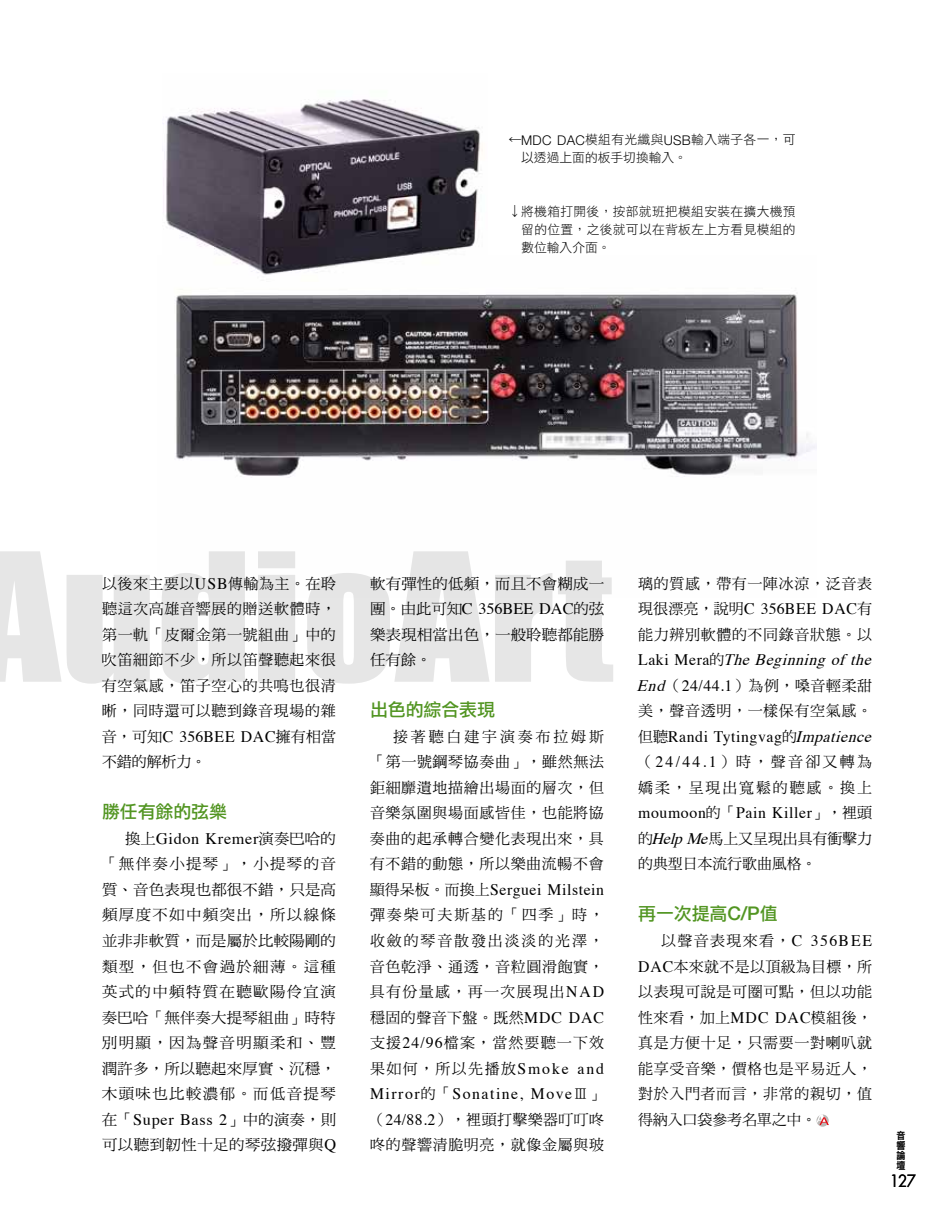
<style>
.page{position:relative;width:936px;height:1212px;background:#fff}
.page>*{position:absolute;margin:0;border:0;box-sizing:border-box;transform-origin:0 0}
.t1{font:165px "Impact";color:#000;scale:1.11 1}
.t2{font:18px "DF Li Hei Std W5";letter-spacing:-.01em;color:#529522}
.t3{font:16.5px "Futura";color:#000;scale:.91 1}
.t4{font:16.05px "Times";letter-spacing:.04em;color:#000}
.t5{font:italic 16.05px "Times";color:#000}
.t6{font:16.05px "Times";letter-spacing:.095em;color:#000}
.t7{font:15px/25.5px "DF Ming Std W5";letter-spacing:.04em;color:#000;text-align:justify}
.t8{font:15px/25.5px "DF Ming Std W5";letter-spacing:.12em;color:#000}
.t9{font:15px/25.5px "DF Ming Std W5";letter-spacing:-.01em;color:#000}
.t10{font:12.75px/18px "DF Hei Std W3";letter-spacing:.025em;color:#000;text-align:justify}
.t11{font:12.75px/18px "DF Hei Std W3";color:#000}
.t12{font:9.9px/10.2px "DF Hei Std W3";color:#000;text-align:justify;scale:.91 1}
.s1{font-family:"Helvetica Neue";font-weight:300;font-size:13.35px}
.s2{font-family:"Times";font-size:16.05px}
.s3{font-family:"Times";font-size:15.75px}
.s4{font-family:"DF Ming Std W5";font-size:15px}
.s5{font-style:normal}
.s6{font-family:"DF Ming Std W5";font-style:normal;font-size:15px}
.s7{font-family:"Times";font-style:italic;font-size:16.05px}
.s8{font-style:italic}
.s9{font-family:"Helvetica Neue";font-weight:500;font-size:18.9px}
</style>
<div class="page">
<img style="left:176px;top:289px;width:640px;height:189px">
<img style="left:163px;top:99px;width:320px;height:176px">
<div style="left:816px;top:1114px;width:12px;height:13px;background:#bbb9b7;border-radius:50%"></div>
<svg style="left:816px;top:1114px;width:12px;height:11px"></svg>
<p class="t11" style="left:521px;top:131px;width:276px;text-indent:-13px">←<span class="s1">MDC DAC</span>模組有光纖與<span class="s1">USB</span>輸入端子各一，可以透過上面的板手切換輸入。</p>
<p class="t10" style="left:521px;top:203px;width:276px;text-indent:-13px">↓將機箱打開後，按部就班把模組安裝在擴大機預留的位置，之後就可以在背板左上方看見模組的數位輸入介面。</p>
<h1 class="t1" style="left:-32px;top:489px;width:583px">AudioArt</h1>
<p class="t7" style="left:370px;top:570px;width:235px">軟有彈性的低頻，而且不會糊成一團。由此可知<span class="s2">C</span> <span class="s3">356</span><span class="s2">BEE DAC</span>的弦樂表現相當出色，一般聆聽都能勝任有餘。</p>
<p class="t2" style="left:370px;top:700px;width:126px">出色的綜合表現</p>
<p class="t7" style="left:370px;top:723px;width:236px;text-indent:23px">接著聽白建宇演奏布拉姆斯「第一號鋼琴協奏曲」，雖然無法鉅細靡遺地描繪出場面的層次，但音樂氛圍與場面感皆佳，也能將協奏曲的起承轉合變化表現出來，具有不錯的動態，所以樂曲流暢不會</p>
<p class="t4" style="left:370px;top:874px;width:236px"><span class="s4">顯得呆板。而換上</span>Serguei Milstein</p>
<p class="t7" style="left:370px;top:902px;width:236px">彈奏柴可夫斯基的「四季」時，收斂的琴音散發出淡淡的光澤，音色乾淨、通透，音粒圓滑飽實，具有份量感，再一次展現出<span class="s2">NAD</span>穩固的聲音下盤。既然<span class="s2">MDC DAC</span>支援<span class="s3">24</span><span class="s2">/</span><span class="s3">96</span>檔案，當然要聽一下效果如何，所以先播放<span class="s2">Smoke and</span></p>
<p class="t6" style="left:370px;top:1079px;width:235px">Mirror<span class="s4">的「</span>Sonatine, Move<span class="s4">Ⅲ」</span></p>
<p class="t7" style="left:370px;top:1106px;width:235px">（<span class="s3">24</span><span class="s2">/</span><span class="s3">88</span><span class="s2">.</span><span class="s3">2</span>），裡頭打擊樂器叮叮咚咚的聲響清脆明亮，就像金屬與玻</p>
<p class="t7" style="left:102px;top:570px;width:236px">以後來主要以<span class="s2">USB</span>傳輸為主。在聆聽這次高雄音響展的贈送軟體時，第一軌「皮爾金第一號組曲」中的吹笛細節不少，所以笛聲聽起來很有空氣感，笛子空心的共鳴也很清晰，同時還可以聽到錄音現場的雜音，可知<span class="s2">C</span> <span class="s3">356</span><span class="s2">BEE DAC</span>擁有相當不錯的解析力。</p>
<p class="t2" style="left:102px;top:802px;width:126px">勝任有餘的弦樂</p>
<p class="t4" style="left:125px;top:823px;width:212px"><span class="s4">換上</span>Gidon Kremer<span class="s4">演奏巴哈的</span></p>
<p class="t7" style="left:102px;top:851px;width:236px">「無伴奏小提琴」，小提琴的音質、音色表現也都很不錯，只是高頻厚度不如中頻突出，所以線條並非非軟質，而是屬於比較陽剛的類型，但也不會過於細薄。這種英式的中頻特質在聽歐陽伶宜演奏巴哈「無伴奏大提琴組曲」時特別明顯，因為聲音明顯柔和、豐潤許多，所以聽起來厚實、沉穩，木頭味也比較濃郁。而低音提琴在「<span class="s2">Super Bass</span> <span class="s3">2</span>」中的演奏，則可以聽到韌性十足的琴弦撥彈與<span class="s2">Q</span></p>
<p class="t7" style="left:638px;top:570px;width:235px">璃的質感，帶有一陣冰涼，泛音表現很漂亮，說明<span class="s2">C</span> <span class="s3">356</span><span class="s2">BEE DAC</span>有能力辨別軟體的不同錄音狀態。以</p>
<p class="t5" style="left:638px;top:645px;width:241px"><span class="s5">L a k i M e r a</span> <span class="s6">的</span>The Beginning of the</p>
<p class="t7" style="left:636px;top:672px;width:237px"><span class="s7">End</span>（<span class="s3">24</span><span class="s2">/</span><span class="s3">44</span><span class="s2">.</span><span class="s3">1</span>）為例，嗓音輕柔甜美，聲音透明，一樣保有空氣感。</p>
<p class="t4" style="left:638px;top:721px;width:241px"><span class="s4">但聽</span>Randi Tytingvag<span class="s4">的</span><span class="s8">Impatience</span></p>
<p class="t8" style="left:638px;top:749px;width:235px">（<span class="s3">24</span><span class="s2">/</span><span class="s3">44</span><span class="s2">.</span><span class="s3">1</span>）時，聲音卻又轉為嬌柔，呈現出寬鬆的聽感。換上</p>
<p class="t4" style="left:638px;top:798px;width:235px">moumoon<span class="s4">的「</span>Pain Killer<span class="s4">」，裡頭</span></p>
<p class="t9" style="left:638px;top:825px;width:235px">的<span class="s7">HelpMe</span>馬上又呈現出具有衝擊力的典型日本流行歌曲風格。</p>
<p class="t2" style="left:638px;top:904px;width:141px">再一次提高<span class="s9">C/P</span>值</p>
<p class="t7" style="left:638px;top:927px;width:236px;text-indent:23px">以聲音表現來看，<span class="s2">C</span> <span class="s3">356</span><span class="s2">BEE DAC</span>本來就不是以頂級為目標，所以表現可說是可圈可點，但以功能性來看，加上<span class="s2">MDC DAC</span>模組後，真是方便十足，只需要一對喇叭就能享受音樂，價格也是平易近人，對於入門者而言，非常的親切，值得納入口袋參考名單之中。</p>
<p class="t12" style="left:896px;top:1130px;width:11px">音響論壇</p>
<p class="t3" style="left:889px;top:1169px;width:30px">127</p>
</div>
